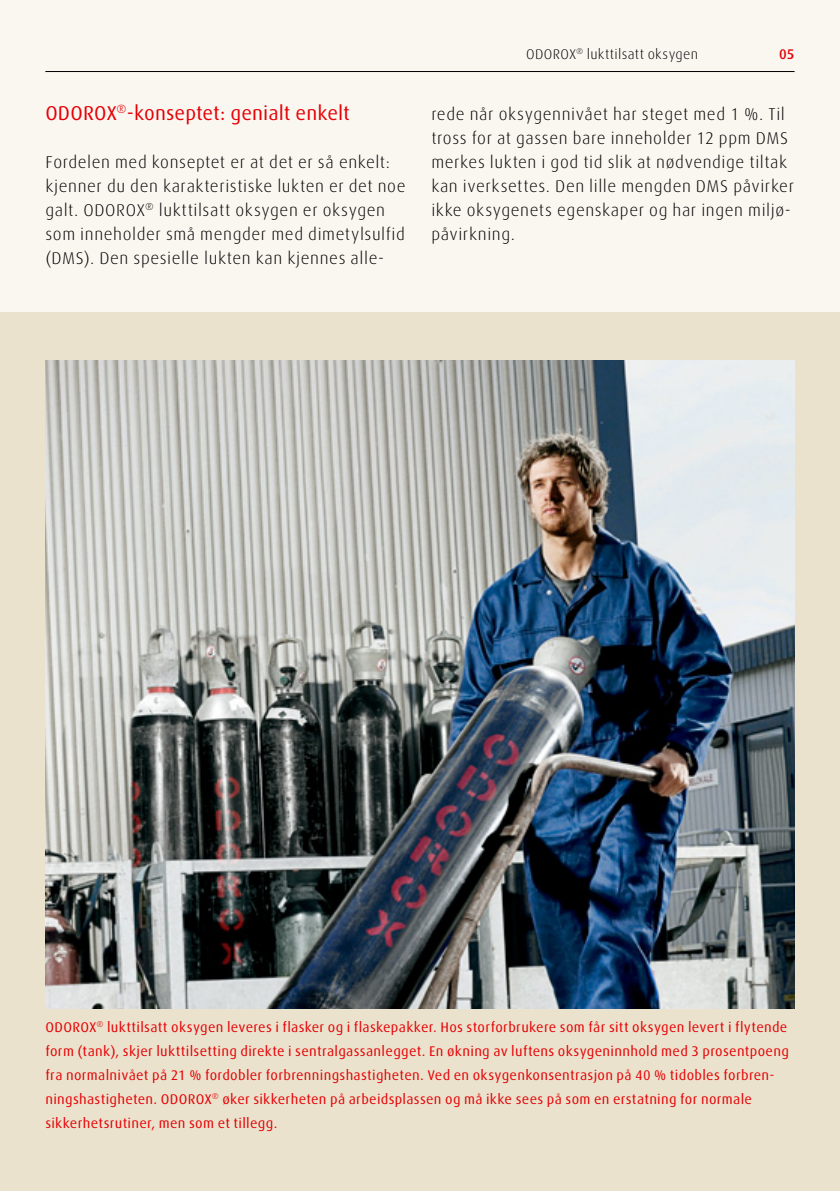
<style>
.page{position:relative;width:840px;height:1191px;background:#fff}
.page>*{position:absolute;margin:0;border:0;box-sizing:border-box;transform-origin:0 0}
.I_Subhead_cyan{font:20px "Linde Dax OT";color:#e60005}
.I_Copy{font:300 17px/24px "Linde Dax OT";letter-spacing:.03em;color:#000}
.I_Caption{font:14px/23.8px "Linde Dax OT";letter-spacing:.02em;color:#e60005}
.t1{font:300 14px "Linde Dax OT";letter-spacing:.02em;color:#000}
.t2{font:500 14px "Linde Dax OT";color:#e60005}
</style>
<div class="page">
<div style="left:0;top:0;width:839px;height:1191px;background:#faf7f1"></div>
<hr style="left:45px;top:71px;width:749px;height:1px;background:#000">
<div style="left:0;top:312px;width:839px;height:879px;background:#eae2cc"></div>
<img style="left:45px;top:360px;width:749px;height:648px">
<p class="I_Subhead_cyan" style="left:45px;top:100px;width:306px">ODOROX<sup>®</sup>-konseptet: genialt enkelt</p>
<p class="I_Copy" style="left:45px;top:149px;width:361px">Fordelen med konseptet er at det er så enkelt: kjenner du den karakteristiske lukten er det noe galt. ODOROX<sup>®</sup> lukttilsatt oksygen er oksygen som inneholder små mengder med dimetylsulfid (DMS). Den spesielle lukten kan kjennes alle-</p>
<p class="t1" style="left:526px;top:45px;width:173px">ODOROX<sup>®</sup> lukttilsatt oksygen</p>
<p class="t2" style="left:778px;top:45px;width:17px">05</p>
<p class="I_Copy" style="left:431px;top:101px;width:364px">rede når oksygennivået har steget med 1 %. Til tross for at gassen bare inneholder 12 ppm DMS merkes lukten i god tid slik at nødvendige tiltak kan iverksettes. Den lille mengden DMS påvirker ikke oksygenets egenskaper og har ingen miljø&shy;påvirkning.</p>
<p class="I_Caption" style="left:45px;top:1015px;width:744px">ODOROX<sup>®</sup> lukttilsatt oksygen leveres i flasker og i flaskepakker. Hos storforbrukere som får sitt oksygen levert i flytende form (tank), skjer lukttilsetting direkte i sentralgassanlegget. En økning av luftens oksygeninnhold med 3 prosentpoeng fra normalnivået på 21 % fordobler forbrenningshastigheten. Ved en oksygenkonsentrasjon på 40 % tidobles forbren&shy;ningshastigheten. ODOROX<sup>®</sup> øker sikkerheten på arbeidsplassen og må ikke sees på som en erstatning for normale sikkerhetsrutiner, men som et tillegg.</p>
</div>
